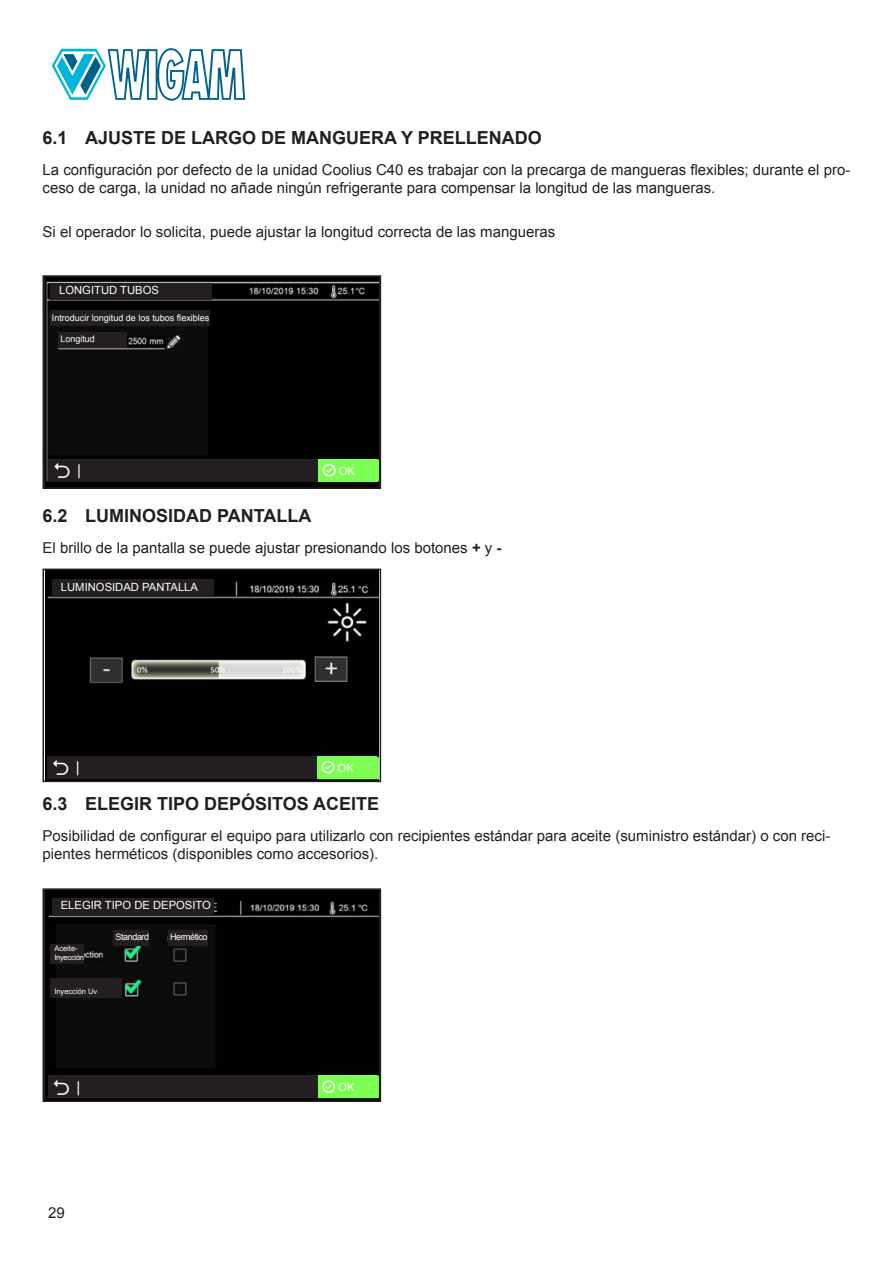
<style>
.page{position:relative;width:893px;height:1263px;background:#fff}
.page>*{position:absolute;margin:0;border:0;box-sizing:border-box;transform-origin:0 0}
.t1{font:700 18px "Arial";color:#231f20}
.Fliesstext{font:15px/18px "Arial";color:#231f20}
.t2{font:15px "Arial";color:#fff}
.t3{font:11.25px "Arial";color:#fff}
.t4{font:9px "Arial";color:#fff}
.t5{font:9px "Arial";letter-spacing:-.05em;color:#fff}
.t6{font:9px "Arial";letter-spacing:-.045em;color:#fff}
.t7{font:7.5px/9px "Arial";letter-spacing:-.035em;color:#fff}
.t8{font:7.5px "Arial";color:#fff}
.s1{font-weight:700}
</style>
<div class="page">
<svg style="left:52px;top:48px;width:193px;height:53px"></svg>
<img style="left:46px;top:278px;width:332px;height:208px">
<div style="left:51px;top:283px;width:161px;height:17px;background:#231f20"></div>
<div style="left:50px;top:311px;width:159px;height:15px;background:#231f20"></div>
<div style="left:58px;top:333px;width:69px;height:15px;background:#231f20"></div>
<div style="left:49px;top:459px;width:328px;height:22px;background:#231f20"></div>
<div style="left:319px;top:459px;width:59px;height:22px;background:#7dfe55"></div>
<div style="left:323px;top:464px;width:13px;height:13px;border:2px solid #fff;border-radius:50%"></div>
<svg style="left:325px;top:467px;width:8px;height:6px"></svg>
<div style="left:43px;top:275px;width:338px;height:214px;border:2px solid #231f20"></div>
<img style="left:46px;top:572px;width:332px;height:207px">
<div style="left:47px;top:756px;width:329px;height:22px;background:#231f20"></div>
<div style="left:317px;top:756px;width:60px;height:22px;background:#7dfe55"></div>
<div style="left:322px;top:761px;width:12px;height:12px;border:2px solid #fff;border-radius:50%"></div>
<svg style="left:324px;top:764px;width:8px;height:6px"></svg>
<div style="left:52px;top:579px;width:162px;height:18px;background:#231f20"></div>
<div style="left:43px;top:569px;width:338px;height:213px;border:2px solid #231f20"></div>
<img style="left:46px;top:891px;width:332px;height:208px">
<div style="left:52px;top:898px;width:162px;height:18px;background:#231f20"></div>
<div style="left:113px;top:931px;width:36px;height:15px;background:#231f20"></div>
<div style="left:168px;top:930px;width:40px;height:15px;background:#231f20"></div>
<div style="left:50px;top:945px;width:34px;height:19px;background:#231f20"></div>
<div style="left:50px;top:979px;width:71px;height:19px;background:#231f20"></div>
<div style="left:48px;top:1075px;width:328px;height:23px;background:#231f20"></div>
<div style="left:318px;top:1075px;width:60px;height:23px;background:#7dfe55"></div>
<div style="left:322px;top:1080px;width:13px;height:13px;border:2px solid #fff;border-radius:50%"></div>
<svg style="left:325px;top:1083px;width:8px;height:6px"></svg>
<div style="left:43px;top:888px;width:338px;height:214px;border:2px solid #231f20"></div>
<p class="t1" style="left:43px;top:126px;width:501px">6.1 AJUSTE DE LARGO DE MANGUERA Y PRELLENADO</p>
<p class="Fliesstext" style="left:43px;top:161px;width:809px">La configuración por defecto de la unidad Coolius C40 es trabajar con la precarga de mangueras flexibles; durante el pro&shy;ceso de carga, la unidad no añade ningún refrigerante para compensar la longitud de las mangueras.</p>
<p class="Fliesstext" style="left:43px;top:223px;width:514px">Si el operador lo solicita, puede ajustar la longitud correcta de las mangueras</p>
<p class="t3" style="left:59px;top:283px;width:101px">LONGITUD TUBOS</p>
<p class="t4" style="left:52px;top:312px;width:159px">Introducir longitud de los tubos flexibles</p>
<p class="t4" style="left:60px;top:333px;width:36px">Longitud</p>
<p class="t2" style="left:77px;top:460px;width:5px">|</p>
<p class="t3" style="left:339px;top:464px;width:18px">OK</p>
<p class="t1" style="left:43px;top:504px;width:270px">6.2 LUMINOSIDAD PANTALLA</p>
<p class="Fliesstext" style="left:43px;top:539px;width:461px">El brillo de la pantalla se puede ajustar presionando los botones <span class="s1">+</span> y <span class="s1">-</span></p>
<p class="t3" style="left:61px;top:579px;width:139px">LUMINOSIDAD PANTALLA</p>
<p class="t2" style="left:76px;top:757px;width:5px">|</p>
<p class="t3" style="left:338px;top:761px;width:18px">OK</p>
<p class="t1" style="left:43px;top:792px;width:338px">6.3 ELEGIR TIPO DEPÓSITOS ACEITE</p>
<p class="Fliesstext" style="left:43px;top:827px;width:789px">Posibilidad de configurar el equipo para utilizarlo con recipientes estándar para aceite (suministro estándar) o con reci&shy;pientes herméticos (disponibles como accesorios).</p>
<p class="t3" style="left:61px;top:898px;width:152px">ELEGIR TIPO DE DEPOSITO</p>
<p class="t6" style="left:116px;top:931px;width:35px">Standard</p>
<p class="t5" style="left:170px;top:931px;width:39px">Hermético</p>
<p class="t7" style="left:54px;top:944px;width:31px">Aceite-<br>Inyección</p>
<p class="t8" style="left:54px;top:986px;width:44px">Inyección Uv</p>
<p class="t2" style="left:77px;top:1076px;width:5px">|</p>
<p class="t3" style="left:338px;top:1080px;width:18px">OK</p>
<p class="Fliesstext" style="left:48px;top:1203px;width:18px">29</p>
</div>
